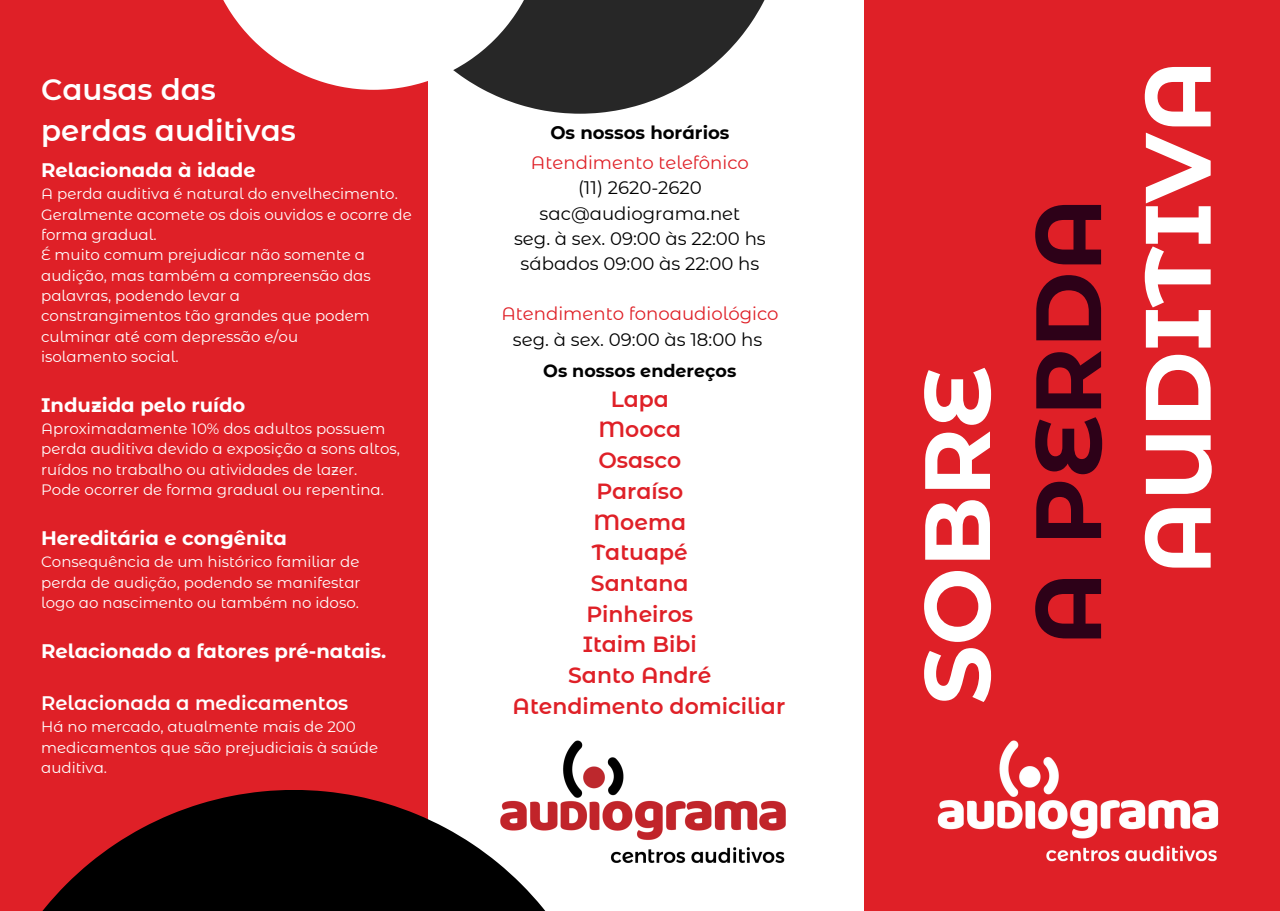
<style>
.page{position:relative;width:1280px;height:911px;background:#fff}
.page>*{position:absolute;margin:0;border:0;box-sizing:border-box;transform-origin:0 0}
.t1{font:700 92.55px "Montserrat Alternates";color:#fff}
.t2{font:700 92.55px "Montserrat Alternates";color:#2d0118}
.t3{font:600 29.25px "Montserrat Alternates";color:#fff}
.t4{font:600 21.9px "Montserrat Alternates";color:#df2027}
.t5{font:700 19.5px "Montserrat Alternates";color:#fff}
.t6{font:600 19.5px "Montserrat Alternates";color:#fff}
.t7{font:18.15px "Montserrat Alternates";color:#000}
.t8{font:18.15px "Montserrat Alternates";color:#df2027}
.t9{font:700 18px "Montserrat Alternates";color:#000}
.t10{font:700 17.55px "Montserrat Alternates";color:#000}
.t11{font:15px/20.2px "Montserrat Alternates";color:#fff}
</style>
<div class="page">
<div style="left:865px;top:0;width:414px;height:910px;background:#df2027"></div>
<div style="left:0;top:0;width:427px;height:910px;background:#df2027"></div>
<svg style="left:427px;top:0;width:338px;height:114px;fill:#272727"></svg>
<svg style="left:223px;top:0;width:321px;height:90px;fill:#fff"></svg>
<svg style="left:43px;top:789px;width:502px;height:121px;fill:#000"></svg>
<img style="left:475px;top:740px;width:311px;height:142px">
<img style="left:937px;top:740px;width:282px;height:122px">
<p class="t3" style="left:41px;top:72px;width:176px">Causas das</p>
<p class="t3" style="left:41px;top:112px;width:256px">perdas auditivas</p>
<p class="t5" style="left:41px;top:158px;width:216px">Relacionada à idade</p>
<p class="t11" style="left:41px;top:184px;width:372px">A perda auditiva é natural do envelhecimento.<br>Geralmente acomete os dois ouvidos e ocorre de forma gradual.</p>
<p class="t11" style="left:41px;top:244px;width:331px">É muito comum prejudicar não somente a audição, mas também a compreensão das palavras, podendo levar a</p>
<p class="t11" style="left:41px;top:305px;width:330px">constrangimentos tão grandes que podem culminar até com depressão e/ou</p>
<p class="t11" style="left:41px;top:346px;width:139px">isolamento social.</p>
<p class="t5" style="left:41px;top:392px;width:206px">Induzida pelo ruído</p>
<p class="t11" style="left:41px;top:418px;width:360px">Aproximadamente 10% dos adultos possuem perda auditiva devido a exposição a sons altos, ruídos no trabalho ou atividades de lazer.</p>
<p class="t11" style="left:41px;top:479px;width:344px">Pode ocorrer de forma gradual ou repentina.</p>
<p class="t5" style="left:41px;top:525px;width:247px">Hereditária e congênita</p>
<p class="t11" style="left:41px;top:551px;width:320px">Consequência de um histórico familiar de</p>
<p class="t11" style="left:41px;top:572px;width:321px">perda de audição, podendo se manifestar</p>
<p class="t11" style="left:41px;top:592px;width:319px">logo ao nascimento ou também no idoso.</p>
<p class="t5" style="left:41px;top:638px;width:347px">Relacionado a fatores pré-natais.</p>
<p class="t6" style="left:41px;top:690px;width:309px">Relacionada a medicamentos</p>
<p class="t11" style="left:41px;top:716px;width:338px">Há no mercado, atualmente mais de 200 medicamentos que são prejudiciais à saúde auditiva.</p>
<p class="t9" style="left:550px;top:122px;width:181px">Os nossos horários</p>
<p class="t8" style="left:531px;top:151px;width:219px">Atendimento telefônico</p>
<p class="t7" style="left:578px;top:177px;width:125px">(11) 2620-2620</p>
<p class="t7" style="left:539px;top:202px;width:202px">sac@audiograma.net</p>
<p class="t7" style="left:514px;top:227px;width:253px">seg. à sex. 09:00 às 22:00 hs</p>
<p class="t7" style="left:520px;top:252px;width:240px">sábados 09:00 às 22:00 hs</p>
<p class="t8" style="left:501px;top:303px;width:279px">Atendimento fonoaudiológico</p>
<p class="t7" style="left:513px;top:328px;width:251px">seg. à sex. 09:00 às 18:00 hs</p>
<p class="t10" style="left:543px;top:360px;width:195px">Os nossos endereços</p>
<p class="t4" style="left:610px;top:385px;width:60px">Lapa</p>
<p class="t4" style="left:598px;top:416px;width:84px">Mooca</p>
<p class="t4" style="left:598px;top:447px;width:84px">Osasco</p>
<p class="t4" style="left:596px;top:477px;width:88px">Paraíso</p>
<p class="t4" style="left:593px;top:508px;width:94px">Moema</p>
<p class="t4" style="left:592px;top:539px;width:97px">Tatuapé</p>
<p class="t4" style="left:591px;top:569px;width:99px">Santana</p>
<p class="t4" style="left:586px;top:600px;width:108px">Pinheiros</p>
<p class="t4" style="left:583px;top:631px;width:115px">Itaim Bibi</p>
<p class="t4" style="left:568px;top:661px;width:145px">Santo André</p>
<p class="t4" style="left:512px;top:692px;width:274px">Atendimento domiciliar</p>
<p class="t1" style="left:900px;top:704px;width:339px;rotate:-90deg">SOBRE</p>
<p class="t2" style="left:1011px;top:645px;width:449px;rotate:-90deg">A PERDA</p>
<p class="t1" style="left:1121px;top:574px;width:516px;rotate:-90deg">AUDITIVA</p>
</div>
